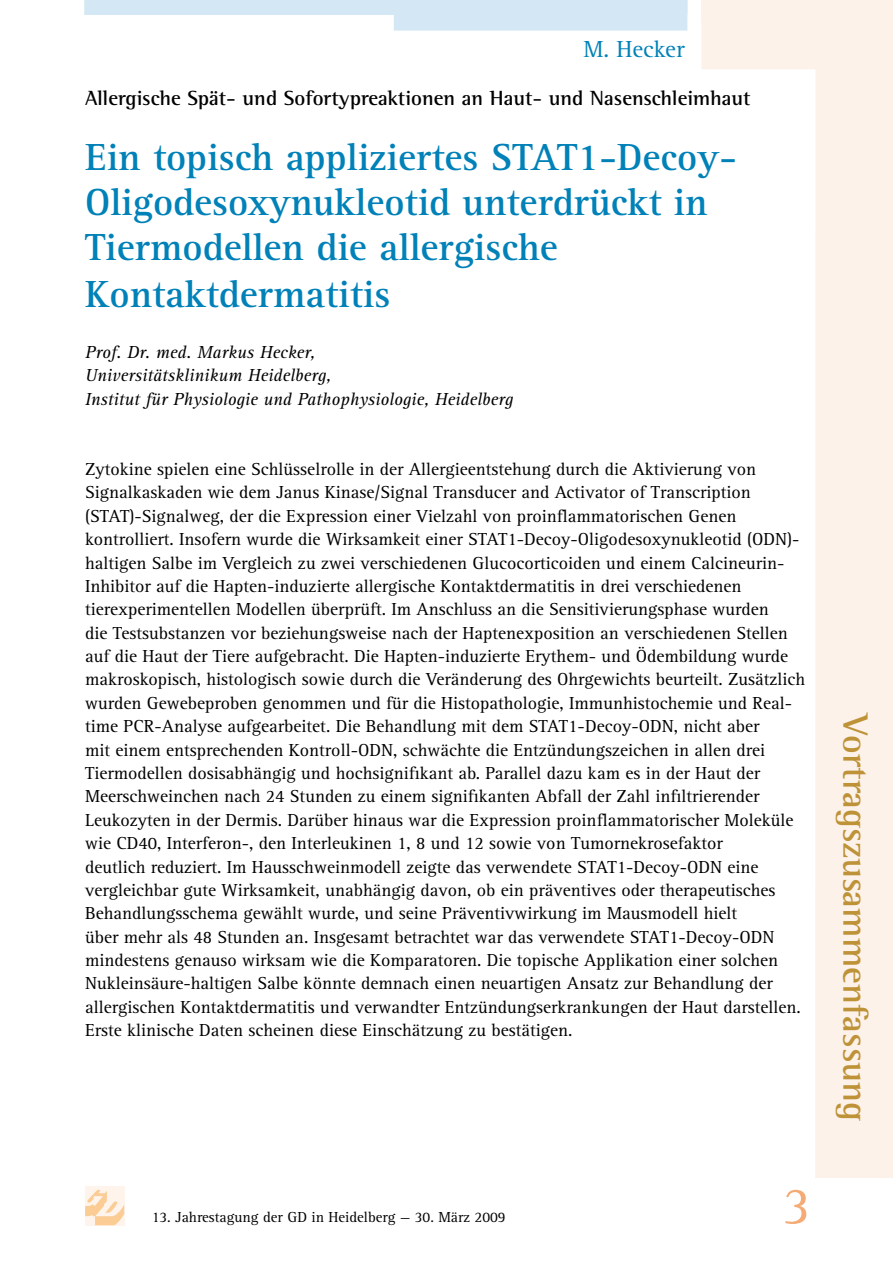
<style>
.page{position:relative;width:893px;height:1263px;background:#fff}
.page>*{position:absolute;margin:0;border:0;box-sizing:border-box;transform-origin:0 0}
.t1{font:54px "Agfa Rotis Serif";color:#f5ab75}
.t2{font:700 39px/45.6px "Agfa Rotis Serif";color:#0081b8}
.t3{font:700 36px "Agfa Rotis Semi Serif";color:#be9237}
.t4{font:24px "Agfa Rotis Serif";color:#0081b8}
.t5{font:700 21px "Agfa Rotis Semi Serif";color:#000}
.t6{font:18px/23.4px "Agfa Rotis Serif";color:#000}
.t7{font:italic 18px/23.4px "Agfa Rotis Serif";color:#000}
.t8{font:15px "Agfa Rotis Serif";color:#000}
</style>
<div class="page">
<svg style="left:701px;top:21px;width:192px;height:1157px"></svg>
<div style="left:85px;top:1186px;width:39px;height:39px;background:#fef4ec"></div>
<svg style="left:85px;top:1189px;width:39px;height:36px"></svg>
<svg style="left:84px;top:0;width:603px;height:31px"></svg>
<div style="left:701px;top:0;width:192px;height:21px;background:#fcf2ea"></div>
<h3 class="t4" style="left:583px;top:36px;width:102px">M. Hecker</h3>
<p class="t5" style="left:85px;top:86px;width:667px">Allergische Spät- und Sofortypreaktionen an Haut- und Nasenschleimhaut</p>
<h2 class="t2" style="left:85px;top:135px;width:654px">Ein topisch appliziertes STAT1-Decoy-<br>Oligodesoxynukleotid unterdrückt in<br>Tiermodellen die allergische<br>Kontaktdermatitis</h2>
<p class="t7" style="left:85px;top:341px;width:429px">Prof. Dr. med. Markus Hecker,<br>Universitätsklinikum Heidelberg,<br>Institut für Physiologie und Pathophysiologie, Heidelberg</p>
<p class="t6" style="left:85px;top:458px;width:722px">Zytokine spielen eine Schlüsselrolle in der Allergieentstehung durch die Aktivierung von Signalkaskaden wie dem Janus Kinase/Signal Transducer and Activator of Transcription (STAT)-Signalweg, der die Expression einer Vielzahl von proinflammatorischen Genen kontrolliert. Insofern wurde die Wirksamkeit einer STAT1-Decoy-Oligodesoxynukleotid (ODN)- haltigen Salbe im Vergleich zu zwei verschiedenen Glucocorticoiden und einem Calcineurin-Inhibitor auf die Hapten-induzierte allergische Kontaktdermatitis in drei verschiedenen tierexperimentellen Modellen überprüft. Im Anschluss an die Sensitivierungsphase wurden<br>die Testsubstanzen vor beziehungsweise nach der Haptenexposition an verschiedenen Stellen auf die Haut der Tiere aufgebracht. Die Hapten-induzierte Erythem- und Ödembildung wurde makroskopisch, histologisch sowie durch die Veränderung des Ohrgewichts beurteilt. Zusätzlich wurden Gewebeproben genommen und für die Histopathologie, Immunhistochemie und Real&shy;time PCR-Analyse aufgearbeitet. Die Behandlung mit dem STAT1-Decoy-ODN, nicht aber<br>mit einem entsprechenden Kontroll-ODN, schwächte die Entzündungszeichen in allen drei Tiermodellen dosisabhängig und hochsignifikant ab. Parallel dazu kam es in der Haut der Meerschweinchen nach 24 Stunden zu einem signifikanten Abfall der Zahl infiltrierender Leukozyten in der Dermis. Darüber hinaus war die Expression proinflammatorischer Moleküle wie CD40, Interferon-, den Interleukinen 1, 8 und 12 sowie von Tumornekrosefaktor<br>deutlich reduziert. Im Hausschweinmodell zeigte das verwendete STAT1-Decoy-ODN eine vergleichbar gute Wirksamkeit, unabhängig davon, ob ein präventives oder therapeutisches Behandlungsschema gewählt wurde, und seine Präventivwirkung im Mausmodell hielt<br>über mehr als 48 Stunden an. Insgesamt betrachtet war das verwendete STAT1-Decoy-ODN mindestens genauso wirksam wie die Komparatoren. Die topische Applikation einer solchen Nukleinsäure-haltigen Salbe könnte demnach einen neuartigen Ansatz zur Behandlung der allergischen Kontaktdermatitis und verwandter Entzündungserkrankungen der Haut darstellen.<br>Erste klinische Daten scheinen diese Einschätzung zu bestätigen.</p>
<p class="t8" style="left:152px;top:1208px;width:355px">13. Jahrestagung der GD in Heidelberg — 30. März 2009</p>
<h1 class="t1" style="left:783px;top:1175px;width:30px">3</h1>
<h3 class="t3" style="left:877px;top:714px;width:409px;rotate:90deg">Vortragszusammenfassung</h3>
</div>
